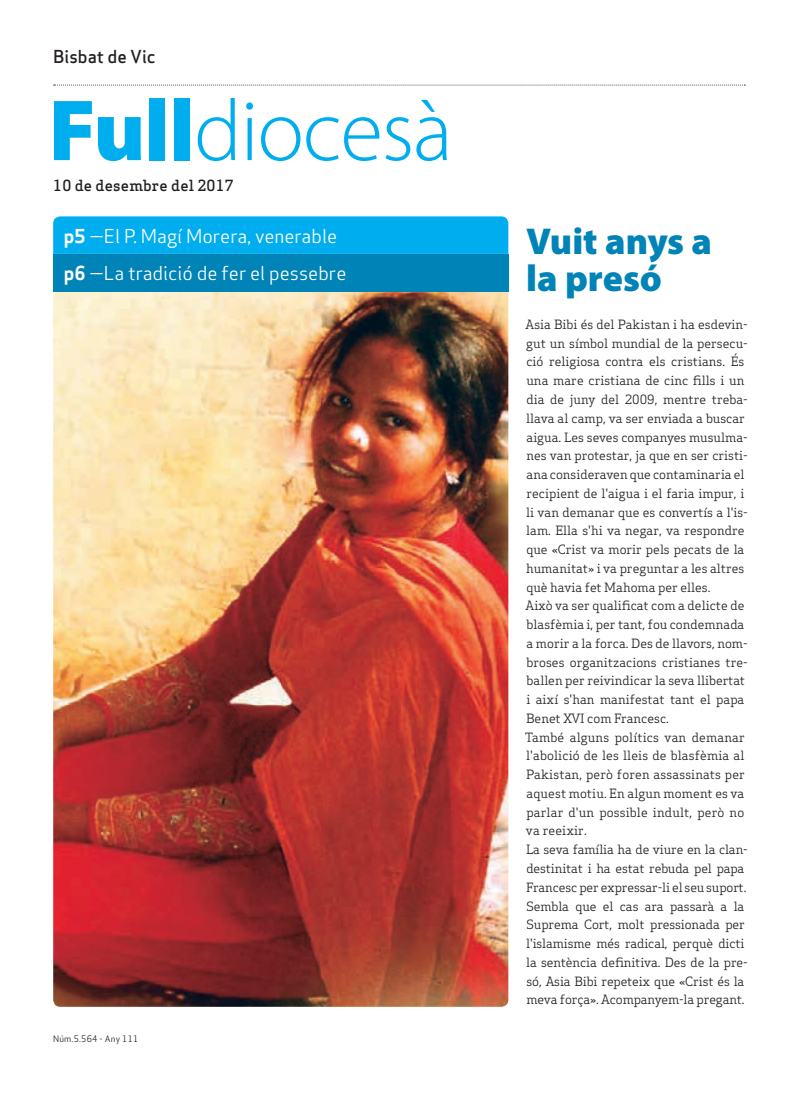
<style>
.page{position:relative;width:798px;height:1099px;background:#fff}
.page>*{position:absolute;margin:0;border:0;box-sizing:border-box;transform-origin:0 0}
.Titulars{font:300 87.5px "Myriad Pro";letter-spacing:-.015em;color:#00aeef}
.Titulars-2{font:900 37.5px/37.5px "Myriad Pro";color:#0083b6}
.Destacat_Portada{font:18.75px "Apex Sans Book T";color:#fff}
.Capçalera{font:17.5px "Apex Sans Medium T";color:#231f20}
.Data{font:500 15px "Apex Serif";letter-spacing:.01em;color:#231f20}
.Text_General{font:12.5px/18.8px "Apex Serif";color:#231f20}
.Data_Peu{font:8.75px "Apex Sans Book T";letter-spacing:.02em;color:#231f20}
.s1{font-weight:900}
.s2{font-family:"Apex Sans Bold T"}
</style>
<div class="page">
<svg style="left:54px;top:85px;width:691px;height:1px"></svg>
<img style="left:53px;top:291px;width:455px;height:715px">
<div style="left:53px;top:216px;width:455px;height:38px;background:#00aeef"></div>
<div style="left:53px;top:254px;width:455px;height:37px;background:#0083b6"></div>
<p class="Capçalera" style="left:53px;top:45px;width:104px">Bisbat de Vic</p>
<p class="Titulars" style="left:49px;top:78px;width:405px"><span class="s1">Full</span>diocesà</p>
<p class="Data" style="left:53px;top:176px;width:182px">10 de desembre del 2017</p>
<p class="Destacat_Portada" style="left:64px;top:224px;width:275px"><span class="s2">p5</span> —El P. Magí Morera, venerable</p>
<p class="Destacat_Portada" style="left:64px;top:261px;width:284px"><span class="s2">p6</span> —La tradició de fer el pessebre</p>
<p class="Data_Peu" style="left:53px;top:1032px;width:87px">Núm.5.564 - Any 111</p>
<p class="Titulars-2" style="left:526px;top:221px;width:187px">Vuit anys a la presó</p>
<p class="Text_General" style="left:525px;top:315px;width:224px">Asia Bibi és del Pakistan i ha esdevin&shy;gut un símbol mundial de la persecu&shy;ció religiosa contra els cristians. És una mare cristiana de cinc fills i un dia de juny del 2009, mentre treba&shy;llava al camp, va ser enviada a buscar aigua. Les seves companyes musulma&shy;nes van protestar, ja que en ser cristi&shy;ana consideraven que contaminaria el recipient de l'aigua i el faria impur, i li van demanar que es convertís a l'is&shy;lam. Ella s'hi va negar, va respondre que «Crist va morir pels pecats de la humanitat» i va preguntar a les altres què havia fet Mahoma per elles.</p>
<p class="Text_General" style="left:525px;top:596px;width:224px">Això va ser qualificat com a delicte de blasfèmia i, per tant, fou condemnada a morir a la forca. Des de llavors, nom&shy;broses organitzacions cristianes tre&shy;ballen per reivindicar la seva llibertat i així s'han manifestat tant el papa Benet XVI com Francesc.</p>
<p class="Text_General" style="left:525px;top:727px;width:221px;text-align:justify">També alguns polítics van demanar l'abolició de les lleis de blasfèmia al Pakistan, però foren assassinats per aquest motiu. En algun moment es va parlar d'un possible indult, però no va reeixir.</p>
<p class="Text_General" style="left:526px;top:840px;width:223px">La seva família ha de viure en la clan&shy;destinitat i ha estat rebuda pel papa<br>Francesc per expressar-li el seu suport.</p>
<p class="Text_General" style="left:526px;top:896px;width:223px">Sembla que el cas ara passarà a la Suprema Cort, molt pressionada per l'islamisme més radical, perquè dicti la sentència definitiva. Des de la pre&shy;só, Asia Bibi repeteix que «Crist és la meva força». Acompanyem-la pregant.</p>
</div>
